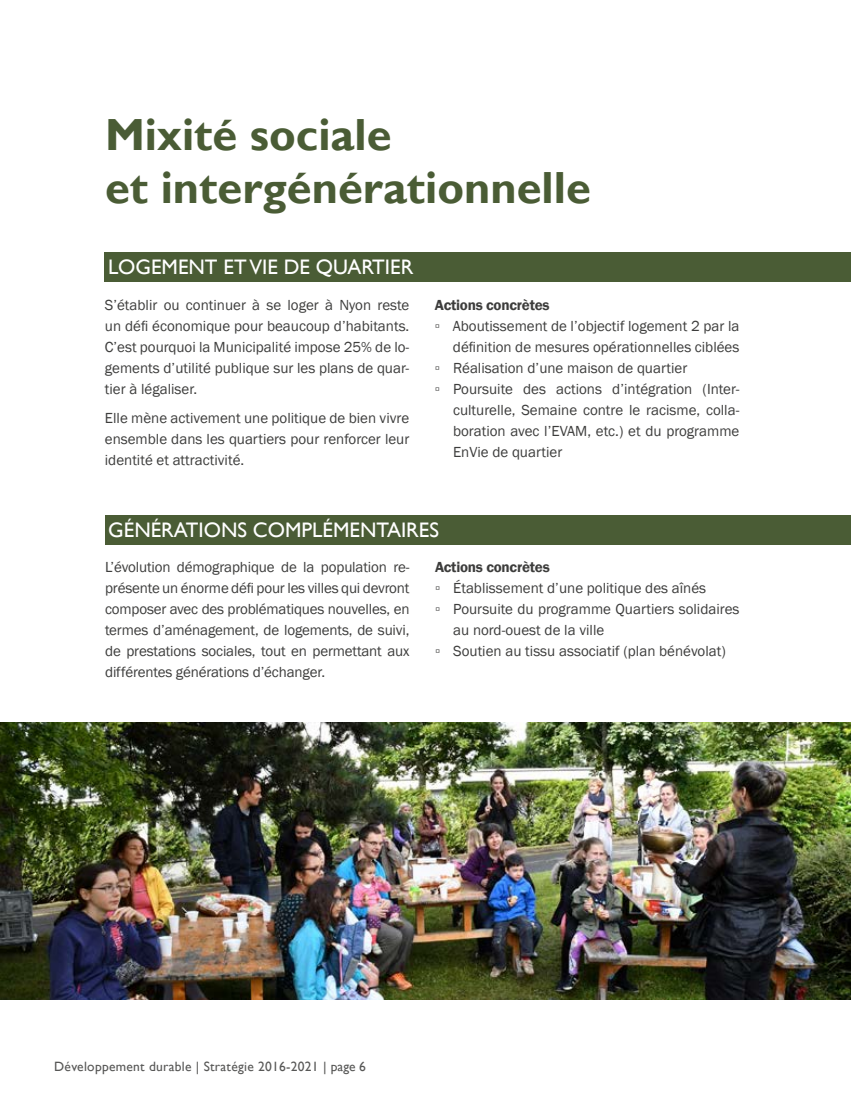
<style>
.page{position:relative;width:851px;height:1106px;background:#fff}
.page>*{position:absolute;margin:0;border:0;box-sizing:border-box;transform-origin:0 0}
.t1{font:700 45px/53.6px "Gill Sans";color:#4a5c35}
.t2{font:21px "Gill Sans";color:#fff}
.t3{font:15px/21px "Franklin Gothic";color:#3d3d3c;text-align:justify}
.t4{font:600 15px "Franklin Gothic";letter-spacing:-.015em;color:#3d3d3c}
.t5{font:13.5px "Gill Sans";letter-spacing:.02em;color:#575756}
</style>
<div class="page">
<div style="left:105px;top:252px;width:745px;height:29px;background:#4a5c35"></div>
<div style="left:105px;top:514px;width:745px;height:30px;background:#4a5c35"></div>
<img style="left:0;top:722px;width:850px;height:277px">
<h1 class="t1" style="left:105px;top:109px;width:487px">Mixité sociale<br>et intergénérationnelle</h1>
<h2 class="t2" style="left:108px;top:254px;width:307px">LOGEMENT ET VIE DE QUARTIER</h2>
<p class="t3" style="left:105px;top:294px;width:306px">S’établir ou continuer à se loger à Nyon reste un défi économique pour beaucoup d’habitants.<br>C’est pourquoi la Municipalité impose 25% de lo&shy;gements d’utilité publique sur les plans de quar&shy;tier à légaliser.</p>
<p class="t3" style="left:105px;top:408px;width:306px">Elle mène activement une politique de bien vivre ensemble dans les quartiers pour renforcer leur identité et attractivité.</p>
<p class="t4" style="left:435px;top:295px;width:116px">Actions concrètes</p>
<p class="t3" style="left:435px;top:315px;width:306px">▫ Aboutissement de l’objectif logement 2 par la</p>
<p class="t3" style="left:453px;top:336px;width:288px">définition de mesures opérationnelles ciblées</p>
<p class="t3" style="left:435px;top:357px;width:254px">▫ Réalisation d’une maison de quartier</p>
<p class="t3" style="left:435px;top:378px;width:306px">▫ Poursuite des actions d’intégration (Inter-</p>
<p class="t3" style="left:453px;top:399px;width:288px">culturelle, Semaine contre le racisme, colla-</p>
<p class="t3" style="left:453px;top:420px;width:288px">boration avec l’EVAM, etc.) et du programme</p>
<p class="t3" style="left:453px;top:441px;width:111px">EnVie de quartier</p>
<h2 class="t2" style="left:108px;top:517px;width:332px">GÉNÉRATIONS COMPLÉMENTAIRES</h2>
<p class="t3" style="left:105px;top:557px;width:306px">L’évolution démographique de la population re&shy;présente un énorme défi pour les villes qui devront composer avec des problématiques nouvelles, en termes d’aménagement, de logements, de suivi, de prestations sociales, tout en permettant aux différentes générations d’échanger.</p>
<p class="t4" style="left:435px;top:558px;width:116px">Actions concrètes</p>
<p class="t3" style="left:435px;top:578px;width:272px">▫ Établissement d’une politique des aînés</p>
<p class="t3" style="left:435px;top:599px;width:306px">▫ Poursuite du programme Quartiers solidaires</p>
<p class="t3" style="left:453px;top:620px;width:153px">au nord-ouest de la ville</p>
<p class="t3" style="left:435px;top:641px;width:292px">▫ Soutien au tissu associatif (plan bénévolat)</p>
<p class="t5" style="left:54px;top:1058px;width:313px">Développement durable | Stratégie 2016-2021 | page 6</p>
</div>
